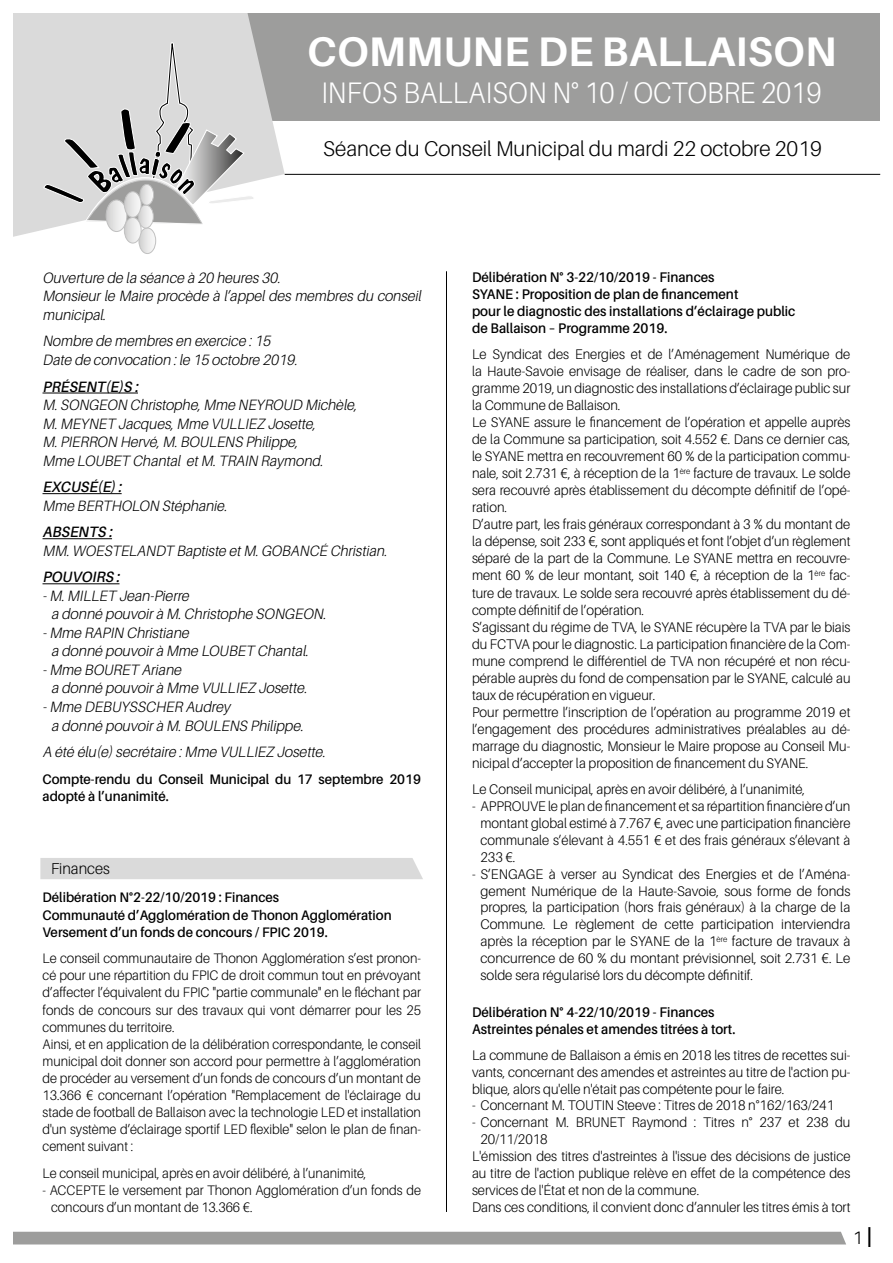
<style>
.page{position:relative;width:893px;height:1263px;background:#fff}
.page>*{position:absolute;margin:0;border:0;box-sizing:border-box;transform-origin:0 0}
.t1{font:700 41.4px "Aileron";letter-spacing:.005em;color:#fff}
.t2{font:300 29.7px "Aileron";letter-spacing:.01em;color:#fff;scale:.91 1}
.t3{font:300 21.3px "Aileron";color:#000}
.t4{font:300 18px "Aileron";color:#000}
.t5{font:300 15.75px "Aileron";color:#000;scale:.95 1}
.t6{font:italic 300 15px/18.5px "Aileron";color:#000;scale:.95 1}
.t7{font:italic 300 15px "Aileron";color:#000;scale:.96 1}
.t8{font:italic 600 15px "Aileron";color:#000;scale:.95 1}
.t9{font:300 13.95px/17.1px "Aileron";color:#000;text-align:justify;scale:.95 1}
.t10{font:600 13.95px/17px "Aileron";color:#000;scale:.95 1}
.t11{font:300 13.8px/17.1px "Aileron";color:#000;scale:.94 1}
.t12{font:600 13.8px/17.1px "Aileron";color:#000;scale:.95 1}
.s1{font-weight:600;font-size:28.8px}
</style>
<div class="page">
<div style="left:40px;top:858px;width:383px;height:21px;background:#dadada"></div>
<div style="left:117px;top:0;width:776px;height:120px;background:#9d9d9c"></div>
<svg style="left:13px;top:13px;width:272px;height:224px;fill:#dadada"></svg>
<div style="left:138px;top:227px;width:19px;height:28px;border:2px solid #fff;border-radius:50%"></div>
<svg style="left:43px;top:41px;width:213px;height:213px"></svg>
<div style="left:124px;top:217px;width:18px;height:26px;border:1px solid #c1c1c1;border-radius:50%"></div>
<div style="left:0;top:0;width:893px;height:13px;background:#fff"></div>
<div style="left:880px;top:0;width:13px;height:402px;background:#fff"></div>
<hr style="left:285px;top:174px;width:595px;height:1px;background:#000">
<hr style="left:43px;top:393px;width:95px;height:1px;background:#000">
<hr style="left:43px;top:493px;width:79px;height:1px;background:#000">
<hr style="left:43px;top:538px;width:69px;height:1px;background:#000">
<hr style="left:43px;top:583px;width:77px;height:1px;background:#000">
<div style="left:13px;top:1232px;width:833px;height:12px;background:#9d9d9c"></div>
<hr style="left:446px;top:271px;width:1px;height:941px;background:#000">
<h1 class="t1" style="left:307px;top:28px;width:531px">COMMUNE DE BALLAISON</h1>
<h2 class="t2" style="left:321px;top:77px;width:551px">INFOS BALLAISON N° 10 / OCTOBRE 2019</h2>
<h3 class="t3" style="left:323px;top:137px;width:500px">Séance du Conseil Municipal du mardi 22 octobre 2019</h3>
<p class="t6" style="left:43px;top:268px;width:403px">Ouverture de la séance à 20 heures 30.<br>Monsieur le Maire procède à l’appel des membres du conseil municipal.</p>
<p class="t6" style="left:43px;top:332px;width:273px">Nombre de membres en exercice :15<br>Date de convocation :le 15 octobre 2019.</p>
<p class="t8" style="left:42px;top:378px;width:105px">PRÉSENT(E)S :</p>
<p class="t6" style="left:42px;top:396px;width:333px">M.SONGEON Christophe, Mme NEYROUD Michèle, M.MEYNET Jacques, Mme VULLIEZ Josette, M.PIERRON Hervé, M.BOULENS Philippe,<br>Mme LOUBET Chantal etM.TRAIN Raymond.</p>
<p class="t8" style="left:42px;top:479px;width:88px">EXCUSÉ(E):</p>
<p class="t6" style="left:42px;top:496px;width:199px">Mme BERTHOLON Stéphanie.</p>
<p class="t8" style="left:42px;top:524px;width:78px">ABSENTS :</p>
<p class="t6" style="left:42px;top:541px;width:367px">MM.WOESTELANDT Baptiste etM.GOBANCÉ Christian.</p>
<p class="t8" style="left:42px;top:569px;width:86px">POUVOIRS :</p>
<p class="t7" style="left:43px;top:587px;width:157px">-M.MILLET Jean-Pierre</p>
<p class="t7" style="left:51px;top:606px;width:291px">a donné pouvoirà M.Christophe SONGEON.</p>
<p class="t7" style="left:43px;top:624px;width:157px">-Mme RAPIN Christiane</p>
<p class="t7" style="left:51px;top:643px;width:273px">a donné pouvoirà Mme LOUBET Chantal.</p>
<p class="t7" style="left:43px;top:661px;width:149px">-Mme BOURET Ariane</p>
<p class="t7" style="left:51px;top:680px;width:271px">a donné pouvoirà Mme VULLIEZ Josette.</p>
<p class="t7" style="left:43px;top:698px;width:197px">-Mme DEBUYSSCHER Audrey</p>
<p class="t7" style="left:51px;top:717px;width:267px">a donné pouvoirà M.BOULENS Philippe.</p>
<p class="t7" style="left:43px;top:744px;width:299px">A été élu(e)secrétaire :Mme VULLIEZ Josette.</p>
<p class="t12" style="left:43px;top:770px;width:400px">Compte-rendu du Conseil Municipal du 17 septembre 2019 adopté à l’unanimité.</p>
<p class="t5" style="left:51px;top:860px;width:63px">Finances</p>
<p class="t12" style="left:43px;top:889px;width:369px">Délibération N°2-22/10/2019 : Finances<br>Communauté d’Agglomération de Thonon Agglomération<br>Versement d’un fonds de concours / FPIC 2019.</p>
<p class="t11" style="left:43px;top:950px;width:404px">Le conseil communautaire de Thonon Agglomération s’est pronon&shy;cé pour une répartition du FPIC de droit commun tout en prévoyant d’affecter l’équivalent du FPIC "partie communale" en le fléchant par fonds de concours sur des travaux qui vont démarrer pour les 25 communes du territoire.<br>Ainsi, et en application de la délibération correspondante, le conseil municipal doit donner son accord pour permettre à l’agglomération de procéder au versement d’un fonds de concours d’un montant de 13.366 € concernant l’opération "Remplacement de l'éclairage du stade de football de Ballaison avec la technologie LED et installation d'un système d’éclairage sportif LED flexible" selon le plan de finan&shy;cement suivant :</p>
<p class="t11" style="left:43px;top:1164px;width:346px">Le conseil municipal, après en avoir délibéré, à l’unanimité,</p>
<p class="t11" style="left:51px;top:1182px;width:395px;text-indent:-9px">- ACCEPTE le versement par Thonon Agglomération d’un fonds de concours d’un montant de 13.366 €.</p>
<p class="t10" style="left:472px;top:269px;width:342px">Délibération N° 3-22/10/2019 - Finances<br>SYANE : Proposition de plan de financement<br>pour le diagnostic des installations d’éclairage public de Ballaison – Programme 2019.</p>
<p class="t9" style="left:472px;top:346px;width:400px;text-align:left">Le Syndicat des Energies et de l’Aménagement Numérique de la Haute-Savoie envisage de réaliser, dans le cadre de son pro&shy;gramme 2019, un diagnostic des installations d’éclairage public sur la Commune de Ballaison.<br>Le SYANE assure le financement de l’opération et appelle auprès de la Commune sa participation, soit 4.552 €. Dans ce dernier cas, le SYANE mettra en recouvrement 60 % de la participation commu&shy;nale, soit 2.731 €, à réception de la 1<sup>ère</sup> facture de travaux. Le solde sera recouvré après établissement du décompte définitif de l’opé&shy;ration.<br>D’autre part, les frais généraux correspondant à 3 % du montant de la dépense, soit 233 €, sont appliqués et font l’objet d’un règlement séparé de la part de la Commune. Le SYANE mettra en recouvre&shy;ment 60 % de leur montant, soit 140 €, à réception de la 1<sup>ère</sup> fac&shy;ture de travaux. Le solde sera recouvré après établissement du dé&shy;compte définitif de l’opération.<br>S’agissant du régime de TVA, le SYANE récupère la TVA par le biais du FCTVA pour le diagnostic. La participation financière de la Com&shy;mune comprend le différentiel de TVA non récupéré et non récu&shy;pérable auprès du fond de compensation par le SYANE, calculé au taux de récupération en vigueur.<br>Pour permettre l’inscription de l’opération au programme 2019 et l’engagement des procédures administratives préalables au dé&shy;marrage du diagnostic, Monsieur le Maire propose au Conseil Mu&shy;nicipal d’accepter la proposition de financement du SYANE.</p>
<p class="t9" style="left:472px;top:781px;width:352px">Le Conseil municipal, après en avoir délibéré, à l’unanimité,</p>
<p class="t9" style="left:480px;top:798px;width:391px;text-indent:-9px">- APPROUVE le plan de financement et sa répartition financière d’un montant global estimé à 7.767 €, avec une participation financière communale s’élevant à 4.551 € et des frais généraux s’élevant à 233 €.</p>
<p class="t9" style="left:480px;top:865px;width:391px;text-indent:-9px">- S’ENGAGE à verser au Syndicat des Energies et de l’Aména&shy;gement Numérique de la Haute-Savoie, sous forme de fonds propres, la participation (hors frais généraux) à la charge de la Commune. Le règlement de cette participation interviendra après la réception par le SYANE de la 1<sup>ère</sup> facture de travaux à concurrence de 60 % du montant prévisionnel, soit 2.731 €. Le solde sera régularisé lors du décompte définitif.</p>
<p class="t10" style="left:472px;top:1003px;width:279px">Délibération N° 4-22/10/2019 - Finances<br>Astreintes pénales et amendes titrées à tort.</p>
<p class="t9" style="left:472px;top:1046px;width:400px">La commune de Ballaison a émis en 2018 les titres de recettes sui&shy;vants, concernant des amendes et astreintes au titre de l'action pu&shy;blique, alors qu'elle n'était pas compétente pour le faire.</p>
<p class="t9" style="left:472px;top:1097px;width:383px">- Concernant M. TOUTIN Steeve : Titres de 2018 n°162/163/241</p>
<p class="t9" style="left:472px;top:1114px;width:400px">- Concernant M. BRUNET Raymond : Titres n° 237 et 238 du</p>
<p class="t9" style="left:480px;top:1131px;width:72px">20/11/2018</p>
<p class="t9" style="left:472px;top:1148px;width:400px">L'émission des titres d'astreintes à l'issue des décisions de justice</p>
<p class="t9" style="left:472px;top:1165px;width:400px">au titre de l'action publique relève en effet de la compétence des</p>
<p class="t9" style="left:472px;top:1182px;width:241px">services de l'État et non de la commune.</p>
<p class="t9" style="left:472px;top:1199px;width:400px">Dans ces conditions, il convient donc d’annuler les titres émis à tort</p>
<p class="t4" style="left:853px;top:1228px;width:20px">1 <span class="s1">I</span></p>
</div>
